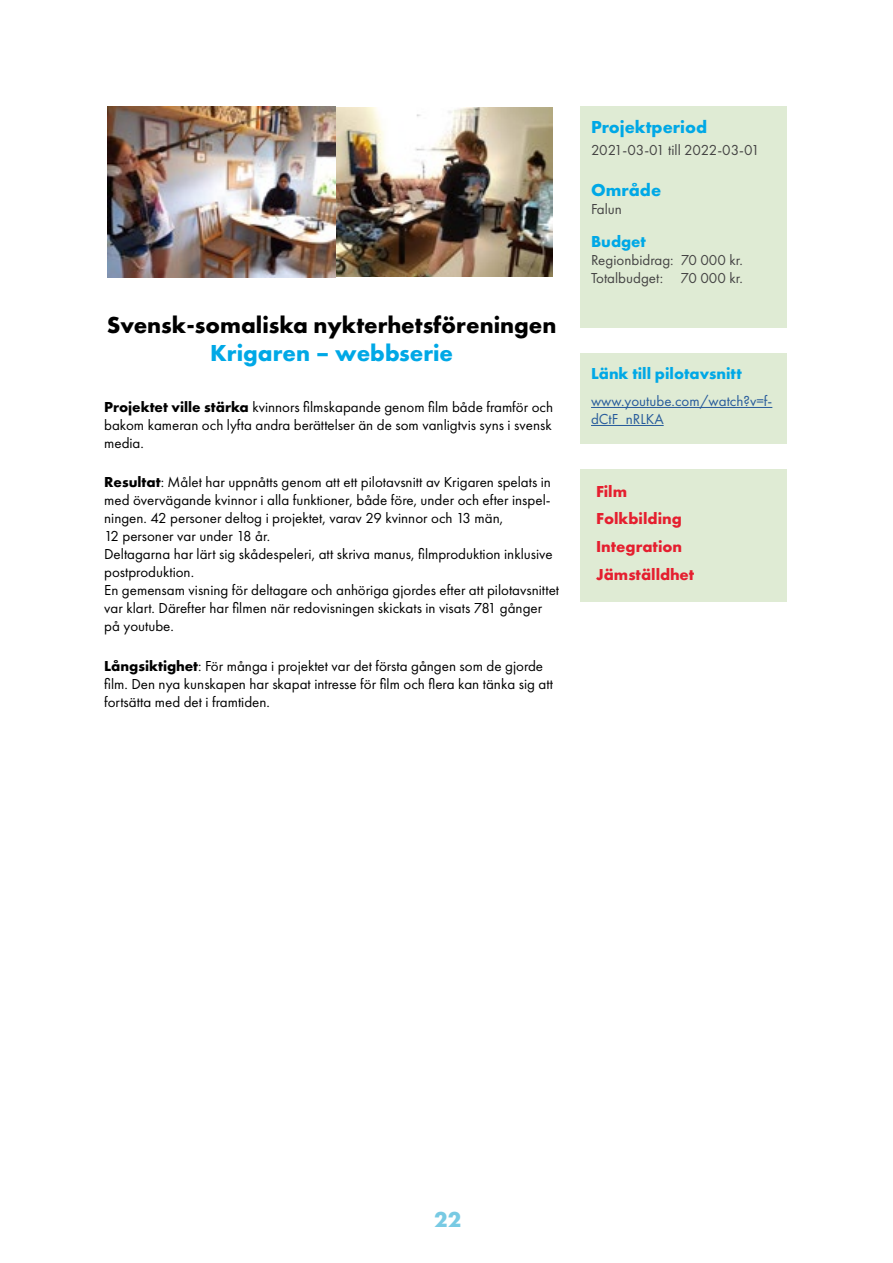
<style>
.page{position:relative;width:893px;height:1263px;background:#fff}
.page>*{position:absolute;margin:0;border:0;box-sizing:border-box;transform-origin:0 0}
.Rubrilk_Huvud{font:700 24px "Futura PT";color:#000}
.Rubrilk_Huvud-2{font:700 24px "Futura PT";color:#00a8e6}
.t1{font:700 22.5px "Futura PT";color:#78cae3}
.Underrubrik_spalt_-blå{font:700 18px "Futura PT";color:#00a8e6}
.Kategorier{font:700 16.5px "Futura PT";color:#e51f2f}
.Underrubrik_spalt_-blå-2{font:700 16.5px "Futura PT";color:#00a8e6}
.Brödtext{font:15px/18px "Futura PT";color:#000}
.Brödtext_-_spalt{font:15px/18px "Futura PT";color:#454444}
.Länk{font:15px/18px "Futura PT";color:#275b9b}
.s1{font-weight:700}
</style>
<div class="page">
<div style="left:580px;top:469px;width:207px;height:133px;background:#dfebd4"></div>
<img style="left:108px;top:106px;width:444px;height:171px">
<div style="left:580px;top:106px;width:207px;height:221px;background:#dfebd4"></div>
<div style="left:580px;top:353px;width:207px;height:91px;background:#dfebd4"></div>
<hr style="left:591px;top:407px;width:181px;height:1px;background:#275b9b">
<hr style="left:591px;top:425px;width:73px;height:1px;background:#275b9b">
<h1 class="Rubrilk_Huvud" style="left:107px;top:309px;width:451px">Svensk-somaliska nykterhetsföreningen</h1>
<h1 class="Rubrilk_Huvud-2" style="left:210px;top:338px;width:245px">Krigaren – webbserie</h1>
<p class="Brödtext" style="left:104px;top:397px;width:450px;text-align:justify"><span class="s1">Projektet ville stärka</span> kvinnors filmskapande genom film både framför och bakom kameran och lyfta andra berättelser än de som vanligtvis syns i svensk media.</p>
<p class="Brödtext" style="left:104px;top:473px;width:448px;text-align:justify"><span class="s1">Resultat</span>: Målet har uppnåtts genom att ett pilotavsnitt av Krigaren spelats in med övervägande kvinnor i alla funktioner, både före, under och efter inspel&shy;ningen. 42 personer deltog i projektet, varav 29 kvinnor och 13 män,</p>
<p class="Brödtext" style="left:104px;top:527px;width:167px">12 personer var under 18 år.</p>
<p class="Brödtext" style="left:104px;top:545px;width:450px">Deltagarna har lärt sig skådespeleri, att skriva manus, filmproduktion inklusive postproduktion.</p>
<p class="Brödtext" style="left:104px;top:581px;width:456px">En gemensam visning för deltagare och anhöriga gjordes efter att pilotavsnittet var klart. Därefter har filmen när redovisningen skickats in visats 781 gånger på youtube.</p>
<p class="Brödtext" style="left:104px;top:657px;width:450px"><span class="s1">Långsiktighet</span>: För många i projektet var det första gången som de gjorde film. Den nya kunskapen har skapat intresse för film och flera kan tänka sig att fortsätta med det i framtiden.</p>
<p class="Underrubrik_spalt_-blå" style="left:591px;top:115px;width:118px">Projektperiod</p>
<p class="Brödtext_-_spalt" style="left:591px;top:141px;width:170px">2021-03-01 till 2022-03-01</p>
<p class="Underrubrik_spalt_-blå" style="left:591px;top:179px;width:72px">Område</p>
<p class="Brödtext_-_spalt" style="left:591px;top:200px;width:32px">Falun</p>
<p class="Underrubrik_spalt_-blå-2" style="left:591px;top:231px;width:56px">Budget</p>
<p class="Brödtext_-_spalt" style="left:591px;top:251px;width:153px">Regionbidrag: 70 000 kr.<br>Totalbudget: 70 000 kr.</p>
<p class="Underrubrik_spalt_-blå-2" style="left:591px;top:363px;width:152px">Länk till pilotavsnitt</p>
<h1 class="Länk" style="left:591px;top:392px;width:183px">www.youtube.com/watch?v=f&shy;dCtF_nRLKA</h1>
<p class="Kategorier" style="left:596px;top:480px;width:33px">Film</p>
<p class="Kategorier" style="left:596px;top:508px;width:87px">Folkbilding</p>
<p class="Kategorier" style="left:596px;top:536px;width:88px">Integration</p>
<p class="Kategorier" style="left:596px;top:564px;width:100px">Jämställdhet</p>
<h2 class="t1" style="left:434px;top:1205px;width:28px">22</h2>
</div>
